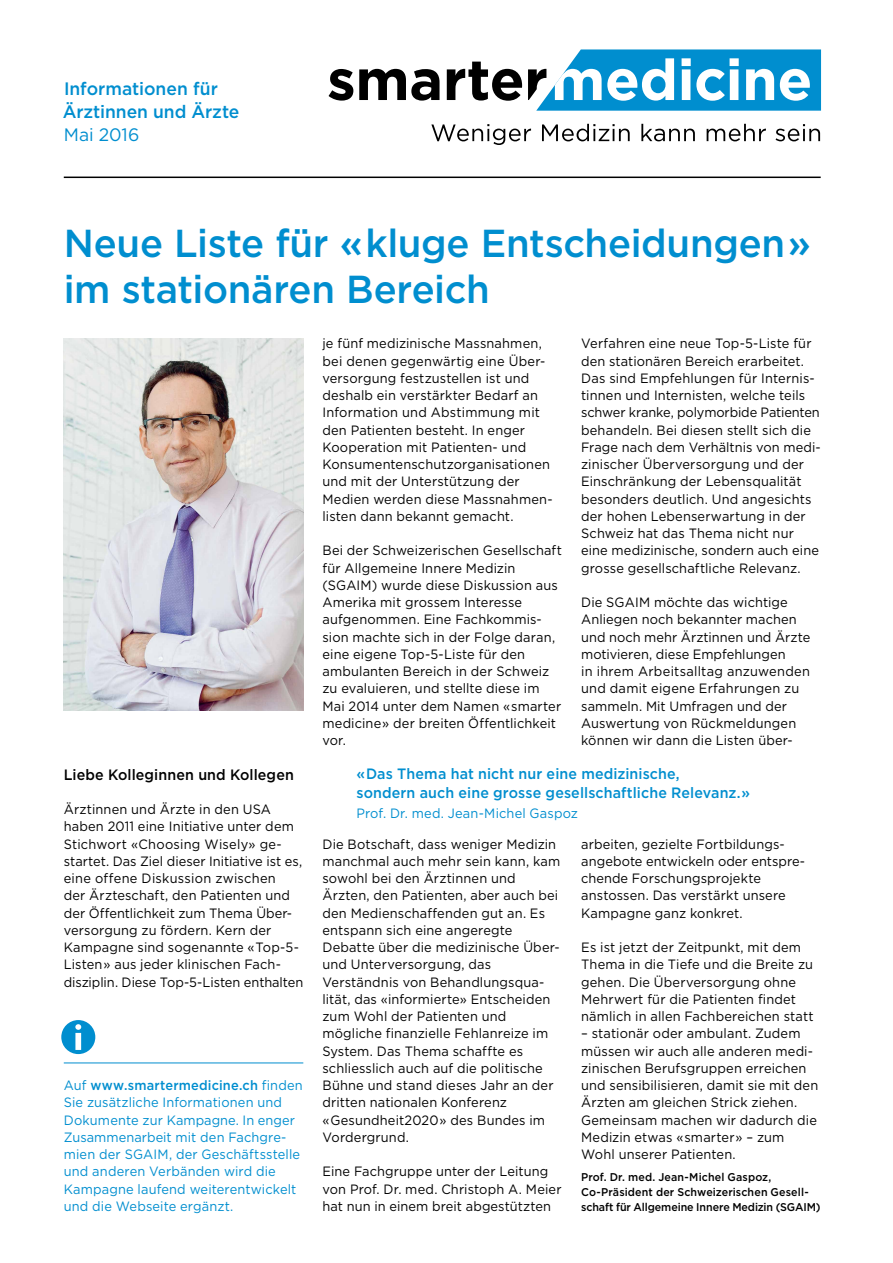
<style>
.page{position:relative;width:893px;height:1263px;background:#fff}
.page>*{position:absolute;margin:0;border:0;box-sizing:border-box;transform-origin:0 0}
.t1{font:500 39px/46.5px "Gotham";letter-spacing:-.01em;color:#008ecf}
.t2{font:500 18px/23.2px "Gotham";letter-spacing:-.005em;color:#008ecf}
.t3{font:18px "Gotham";letter-spacing:-.005em;color:#008ecf}
.t4{font:500 15px/19.5px "Gotham";letter-spacing:.005em;color:#008ecf;scale:.95 1}
.t5{font:500 15px "Gotham";letter-spacing:.01em;color:#000;scale:.95 1}
.t6{font:13.5px/17.2px "Gotham";letter-spacing:.01em;color:#000;scale:.95 1}
.t7{font:13.5px/17.2px "Gotham";letter-spacing:.01em;color:#008ecf;scale:.95 1}
.t8{font:500 11.25px/15px "Gotham";letter-spacing:.005em;color:#000;scale:.95 1}
.s1{font-weight:500}
</style>
<div class="page">
<svg style="left:329px;top:49px;width:492px;height:62px"></svg>
<hr style="left:64px;top:177px;width:757px;height:1px;background:#000">
<div style="left:61px;top:1020px;width:34px;height:34px;background:#008ecf;border-radius:50%"></div>
<svg style="left:75px;top:1024px;width:6px;height:26px"></svg>
<svg style="left:431px;top:124px;width:100px;height:21px"></svg>
<svg style="left:542px;top:124px;width:88px;height:17px"></svg>
<svg style="left:641px;top:124px;width:54px;height:17px"></svg>
<svg style="left:707px;top:124px;width:59px;height:17px"></svg>
<svg style="left:775px;top:124px;width:45px;height:17px"></svg>
<hr style="left:64px;top:1063px;width:239px;height:1px;background:#008ecf">
<img style="left:64px;top:338px;width:239px;height:373px">
<h2 class="t2" style="left:63px;top:77px;width:178px">Informationen für<br>Ärztinnen und Ärzte</h2>
<h2 class="t3" style="left:64px;top:123px;width:77px">Mai 2016</h2>
<h1 class="t1" style="left:64px;top:219px;width:749px">Neue Liste für « kluge Entscheidungen » im stationären Bereich</h1>
<p class="t5" style="left:64px;top:764px;width:244px">Liebe Kolleginnen und Kollegen</p>
<p class="t6" style="left:64px;top:800px;width:254px">Ärztinnen und Ärzte in den USA haben 2011 eine Initiative unter dem Stichwort «Choosing Wisely» ge&shy;startet. Das Ziel dieser Initiative ist es, eine offene Diskussion zwischen<br>der Ärzteschaft, den Patienten und der Öffentlichkeit zum Thema Über&shy;versorgung zu fördern. Kern der Kampagne sind sogenannte « Top-5- Listen » aus jeder klinischen Fach&shy;disziplin. Diese Top-5-Listen enthalten</p>
<p class="t7" style="left:64px;top:1076px;width:253px">Auf <span class="s1">www.smartermedicine.ch</span> finden Sie zusätzliche Informationen und Dokumente zur Kampagne. In enger Zusammenarbeit mit den Fachgre&shy;mien der SGAIM, der Geschäftsstelle und anderen Verbänden wird die Kampagne laufend weiterentwickelt und die Webseite ergänzt.</p>
<p class="t6" style="left:322px;top:335px;width:244px">je fünf medizinische Massnahmen, bei denen gegenwärtig eine Über&shy;versorgung festzustellen ist und deshalb ein verstärkter Bedarf an<br>Information und Abstimmung mit den Patienten besteht. In enger<br>Kooperation mit Patienten- und<br>Konsumentenschutzorganisationen und mit der Unterstützung der<br>Medien werden diese Massnahmen&shy;listen dann bekannt gemacht.</p>
<p class="t6" style="left:322px;top:542px;width:254px">Bei der Schweizerischen Gesellschaft für Allgemeine Innere Medizin (SGAIM) wurde diese Diskussion aus<br>Amerika mit grossem Interesse aufgenommen. Eine Fachkommis&shy;sion machte sich in der Folge daran, eine eigene Top-5-Liste für den ambulanten Bereich in der Schweiz zu evaluieren, und stellte diese im<br>Mai 2014 unter dem Namen « smarter medicine » der breiten Öffentlichkeit vor.</p>
<p class="t6" style="left:581px;top:335px;width:254px">Verfahren eine neue Top-5-Liste für den stationären Bereich erarbeitet.<br>Das sind Empfehlungen für Internis&shy;tinnen und Internisten, welche teils schwer kranke, polymorbide Patienten behandeln. Bei diesen stellt sich die Frage nach dem Verhältnis von medi&shy;zinischer Überversorgung und der Einschränkung der Lebensqualität besonders deutlich. Und angesichts der hohen Lebenserwartung in der Schweiz hat das Thema nicht nur eine medizinische, sondern auch eine grosse gesellschaftliche Relevanz.</p>
<p class="t6" style="left:581px;top:593px;width:243px">Die SGAIM möchte das wichtige<br>Anliegen noch bekannter machen und noch mehr Ärztinnen und Ärzte motivieren, diese Empfehlungen<br>in ihrem Arbeitsalltag anzuwenden und damit eigene Erfahrungen zu sammeln. Mit Umfragen und der<br>Auswertung von Rückmeldungen können wir dann die Listen über-</p>
<p class="t4" style="left:356px;top:763px;width:416px">«Das Thema hat nicht nur eine medizinische,<br>sondern auch eine grosse gesellschaftliche Relevanz.»</p>
<p class="t7" style="left:356px;top:804px;width:235px">Prof. Dr. med. Jean-Michel Gaspoz</p>
<p class="t6" style="left:322px;top:835px;width:252px">Die Botschaft, dass weniger Medizin manchmal auch mehr sein kann, kam sowohl bei den Ärztinnen und<br>Ärzten, den Patienten, aber auch bei den Medienschaffenden gut an. Es entspann sich eine angeregte<br>Debatte über die medizinische Über&shy;und Unterversorgung, das<br>Verständnis von Behandlungsqua&shy;lität, das «informierte» Entscheiden zum Wohl der Patienten und mögliche finanzielle Fehlanreize im<br>System. Das Thema schaffte es schliesslich auch auf die politische<br>Bühne und stand dieses Jahr an der dritten nationalen Konferenz<br>« Gesundheit2020 » des Bundes im<br>Vordergrund.</p>
<p class="t6" style="left:322px;top:1163px;width:253px">Eine Fachgruppe unter der Leitung von Prof. Dr. med. Christoph A. Meier hat nun in einem breit abgestützten</p>
<p class="t6" style="left:581px;top:835px;width:237px">arbeiten, gezielte Fortbildungs&shy;angebote entwickeln oder entspre&shy;chende Forschungsprojekte anstossen. Das verstärkt unsere<br>Kampagne ganz konkret.</p>
<p class="t6" style="left:581px;top:938px;width:246px">Es ist jetzt der Zeitpunkt, mit dem Thema in die Tiefe und die Breite zu gehen. Die Überversorgung ohne Mehrwert für die Patienten findet nämlich in allen Fachbereichen statt</p>
<p class="t6" style="left:581px;top:1025px;width:251px">– stationär oder ambulant. Zudem müssen wir auch alle anderen medi&shy;zinischen Berufsgruppen erreichen und sensibilisieren, damit sie mit den Ärzten am gleichen Strick ziehen.<br>Gemeinsam machen wir dadurch die Medizin etwas « smarter » – zum Wohl unserer Patienten.</p>
<p class="t8" style="left:581px;top:1169px;width:254px">Prof. Dr. med. Jean-Michel Gaspoz,<br>Co-Präsident der Schweizerischen Gesell&shy;schaft für Allgemeine Innere Medizin (SGAIM)</p>
</div>
